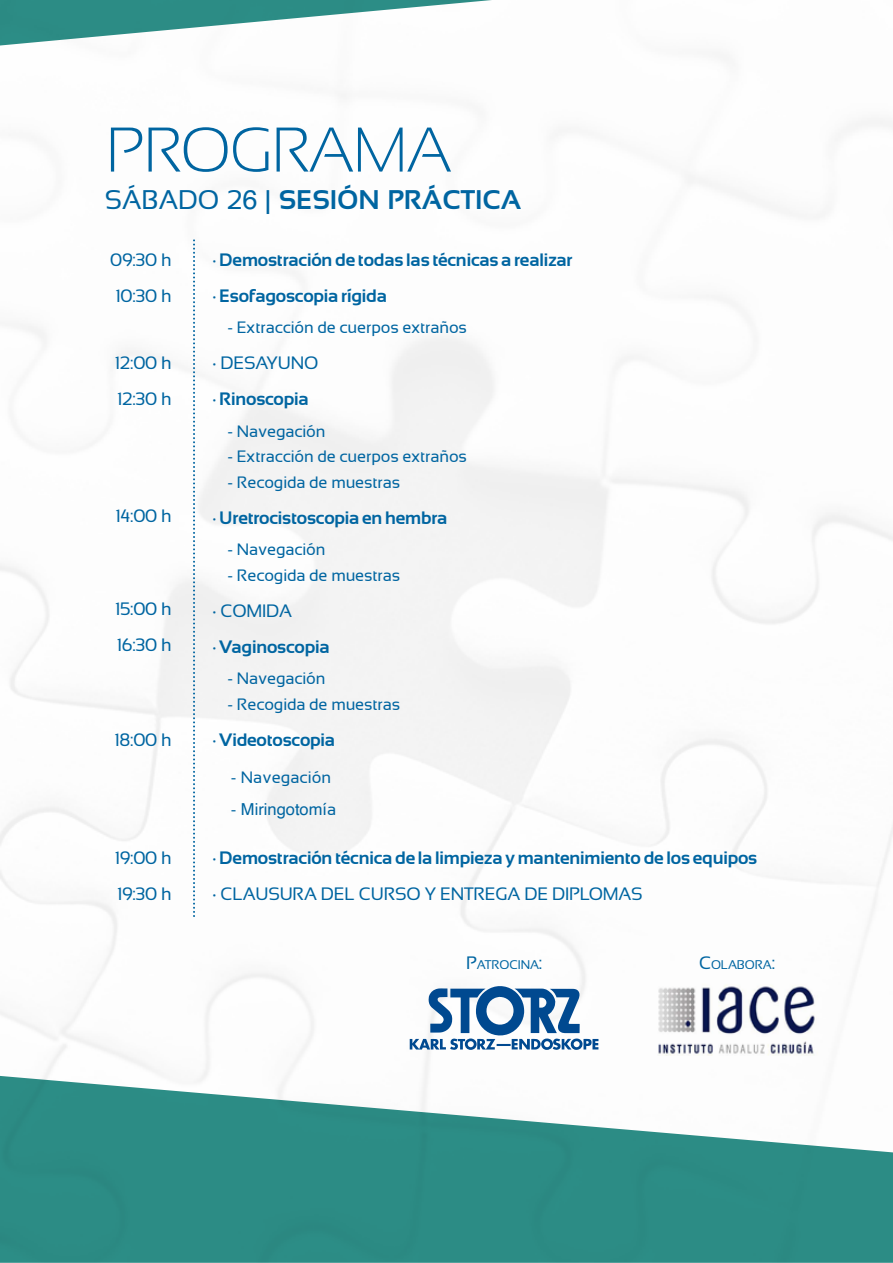
<style>
.page{position:relative;width:893px;height:1263px;background:#fff}
.page>*{position:absolute;margin:0;border:0;box-sizing:border-box;transform-origin:0 0}
.t1{font:300 63px "Sansation";letter-spacing:-.01em;color:#0065a1}
.t2{font:700 27px "Sansation";color:#0065a1}
.t3{font:700 18px/36px "Sansation";letter-spacing:-.01em;color:#0065a1}
.t4{font:18px/36px "Sansation";letter-spacing:-.01em;color:#0065a1}
.t5{font:16.5px "Sansation";letter-spacing:-.01em;color:#0065a1}
.t6{font:16.5px "Helvetica";color:#0065a1}
.t7{font:12.6px "Sansation";letter-spacing:-.01em;color:#0065a1}
.s1{font-weight:400}
.s2{font-family:"Helvetica";font-weight:400}
.s3{font-family:"Sansation"}
.s4{font-size:18px}
</style>
<div class="page">
<svg style="left:0;top:1076px;width:893px;height:187px;fill:#2c8c85"></svg>
<svg style="left:0;top:0;width:492px;height:46px"></svg>
<svg style="left:193px;top:240px;width:2px;height:677px"></svg>
<img style="left:657px;top:970px;width:174px;height:103px">
<svg style="left:410px;top:984px;width:188px;height:66px"></svg>
<h1 class="t1" style="left:106px;top:115px;width:347px">PROGRAMA</h1>
<h2 class="t2" style="left:105px;top:185px;width:417px"><span class="s1">SÁBADO 2</span><span class="s2">6</span> <span class="s1">|</span> SESIÓN PRÁCTICA</h2>
<p class="t4" style="left:110px;top:242px;width:63px">09:30 h<br>10:30 h</p>
<p class="t4" style="left:115px;top:345px;width:58px">12:00 h<br>12:30 h</p>
<p class="t4" style="left:115px;top:498px;width:58px">14:00 h</p>
<p class="t4" style="left:115px;top:591px;width:58px">15:00 h<br>16:30 h</p>
<p class="t4" style="left:114px;top:722px;width:59px">18:00 h</p>
<p class="t4" style="left:115px;top:840px;width:58px">19:00 h<br>19:30 h</p>
<p class="t3" style="left:213px;top:242px;width:361px">· Demostración de todas las técnicas a realizar · Esofagoscopia rígida</p>
<p class="t5" style="left:228px;top:318px;width:241px">- Extracción de cuerpos extraños</p>
<p class="t4" style="left:213px;top:345px;width:107px">· DESAYUNO</p>
<p class="t3" style="left:213px;top:381px;width:98px">· Rinoscopia</p>
<p class="t5" style="left:228px;top:422px;width:99px">- Navegación</p>
<p class="t5" style="left:228px;top:447px;width:241px">- Extracción de cuerpos extraños</p>
<p class="t5" style="left:228px;top:473px;width:174px">- Recogida de muestras</p>
<p class="t3" style="left:213px;top:500px;width:236px">· Uretrocistoscopia en hembra</p>
<p class="t5" style="left:228px;top:540px;width:99px">- Navegación</p>
<p class="t5" style="left:228px;top:566px;width:174px">- Recogida de muestras</p>
<p class="t4" style="left:213px;top:593px;width:81px">· COMIDA</p>
<p class="t3" style="left:213px;top:629px;width:119px">· Vaginoscopia</p>
<p class="t5" style="left:228px;top:669px;width:99px">- Navegación</p>
<p class="t5" style="left:228px;top:695px;width:174px">- Recogida de muestras</p>
<p class="t3" style="left:213px;top:722px;width:124px">· Videotoscopia</p>
<p class="t5" style="left:231px;top:768px;width:102px">- Navegación</p>
<p class="t6" style="left:231px;top:802px;width:107px"><span class="s3">-</span> Miringotomí<span class="s3">a</span></p>
<p class="t3" style="left:213px;top:840px;width:546px">· Demostración técnica de la limpieza y mantenimiento de los equipos</p>
<p class="t4" style="left:213px;top:876px;width:432px">· CLAUSURA DEL CURSO Y ENTREGA DE DIPLOMAS</p>
<p class="t7" style="left:466px;top:957px;width:78px"><span class="s4">P</span>ATROCINA<span class="s4">:</span></p>
<p class="t7" style="left:699px;top:957px;width:78px"><span class="s4">C</span>OLABORA<span class="s4">:</span></p>
</div>
